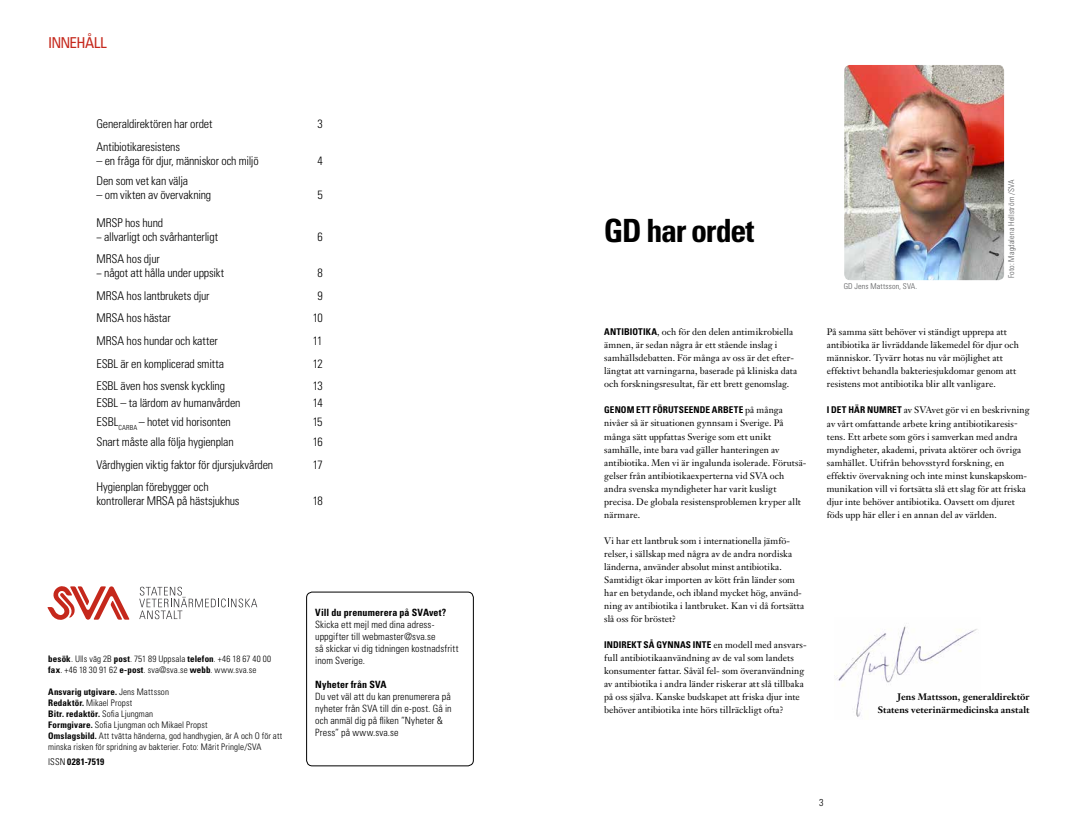
<style>
.page{position:relative;width:1078px;height:823px;background:#fff}
.page>*{position:absolute;margin:0;border:0;box-sizing:border-box;transform-origin:0 0}
.t1{font:700 condensed 32px "Univers LT Std";letter-spacing:-.04em;color:#000}
.t2{font:condensed 15px "Univers LT Std";letter-spacing:-.045em;color:#c5281c}
.t3{font:300 condensed 12px/14px "Univers LT Std";letter-spacing:-.015em;color:#000}
.t4{font:300 condensed 10px/12px "Univers LT Std";letter-spacing:.005em;color:#000}
.t5{font:700 condensed 10px "Univers LT Std";letter-spacing:.01em;color:#000}
.t6{font:9.3px/13px "Janson Text LT Std";letter-spacing:.005em;color:#000}
.t7{font:700 condensed 9.3px "Univers LT Std";letter-spacing:.01em;color:#000}
.t8{font:700 9.3px/13px "Janson Text LT Std";color:#000;text-align:right}
.t9{font:300 condensed 9px/11px "Univers LT Std";letter-spacing:.015em;color:#000}
.t10{font:300 condensed 8px "Univers LT Std";letter-spacing:.015em;color:#58595b}
.s1{font-weight:700}
.s2{font-weight:300}
.s3{font-family:"Univers LT Std";font-weight:700;font-stretch:condensed}
.s4{font-family:"Janson Text LT Std";font-weight:400;font-stretch:normal}
</style>
<div class="page">
<div style="left:306px;top:591px;width:167px;height:174px;border:1px solid #000;border-radius:6px"></div>
<svg style="left:139px;top:586px;width:118px;height:33px"></svg>
<svg style="left:47px;top:586px;width:82px;height:34px"></svg>
<img style="left:834px;top:626px;width:143px;height:91px">
<img style="left:844px;top:65px;width:159px;height:215px">
<h2 class="t2" style="left:48px;top:33px;width:60px">INNEHÅLL</h2>
<p class="t3" style="left:96px;top:117px;width:117px">Generaldirektören har ordet</p>
<p class="t3" style="left:317px;top:117px;width:7px">3</p>
<p class="t3" style="left:96px;top:139px;width:85px">Antibiotikaresistens</p>
<p class="t3" style="left:96px;top:154px;width:164px">– en fråga för djur, människor och miljö</p>
<p class="t3" style="left:317px;top:154px;width:7px">4</p>
<p class="t3" style="left:96px;top:173px;width:93px">Den som vet kan välja</p>
<p class="t3" style="left:96px;top:187px;width:116px">– om vikten av övervakning</p>
<p class="t3" style="left:317px;top:187px;width:7px">5</p>
<p class="t3" style="left:96px;top:215px;width:123px">MRSP hos hund<br>− allvarligt och svårhanterligt</p>
<p class="t3" style="left:317px;top:229px;width:7px">6</p>
<p class="t3" style="left:96px;top:252px;width:129px">MRSA hos djur<br>− något att hålla under uppsikt</p>
<p class="t3" style="left:317px;top:266px;width:7px">8</p>
<p class="t3" style="left:96px;top:288px;width:114px">MRSA hos lantbrukets djur</p>
<p class="t3" style="left:317px;top:288px;width:7px">9</p>
<p class="t3" style="left:96px;top:311px;width:76px">MRSA hos hästar</p>
<p class="t3" style="left:312px;top:311px;width:12px">10</p>
<p class="t3" style="left:96px;top:333px;width:123px">MRSA hos hundar och katter</p>
<p class="t3" style="left:312px;top:333px;width:11px">11</p>
<p class="t3" style="left:96px;top:356px;width:129px">ESBL är en komplicerad smitta</p>
<p class="t3" style="left:312px;top:356px;width:11px">12</p>
<p class="t3" style="left:96px;top:378px;width:130px">ESBL även hos svensk kyckling</p>
<p class="t3" style="left:312px;top:378px;width:12px">13</p>
<p class="t3" style="left:96px;top:395px;width:145px">ESBL – ta lärdom av humanvården</p>
<p class="t3" style="left:312px;top:395px;width:12px">14</p>
<p class="t3" style="left:96px;top:415px;width:136px">ESBL<sub>CARBA</sub> – hotet vid horisonten</p>
<p class="t3" style="left:312px;top:415px;width:11px">15</p>
<p class="t3" style="left:96px;top:434px;width:139px">Snart måste alla följa hygienplan</p>
<p class="t3" style="left:312px;top:434px;width:12px">16</p>
<p class="t3" style="left:96px;top:457px;width:178px">Vårdhygien viktig faktor för djursjukvården</p>
<p class="t3" style="left:312px;top:457px;width:12px">17</p>
<p class="t3" style="left:96px;top:479px;width:144px">Hygienplan förebygger och kontrollerar MRSA på hästsjukhus</p>
<p class="t3" style="left:312px;top:493px;width:11px">18</p>
<p class="t9" style="left:48px;top:653px;width:224px"><span class="s1">besök</span>. Ulls väg 2B <span class="s1">post</span>. 751 89 Uppsala <span class="s1">telefon</span>. +46 18 67 40 00 <span class="s1">fax</span>. +46 18 30 91 62 <span class="s1">e-post</span>. sva@sva.se <span class="s1">webb</span>. www.sva.se</p>
<p class="t9" style="left:48px;top:686px;width:236px"><span class="s1">Ansvarig utgivare.</span> Jens Mattsson<br><span class="s1">Redaktör.</span> Mikael Propst<br><span class="s1">Bitr. redaktör.</span> Sofia Ljungman<br><span class="s1">Formgivare.</span> Sofia Ljungman och Mikael Propst<br><span class="s1">Omslagsbild.</span> Att tvätta händerna, god handhygien, är A och O för att minska risken för spridning av bakterier. Foto: Märit Pringle/SVA</p>
<p class="t7" style="left:48px;top:755px;width:58px"><span class="s2">ISSN</span> 0281-7519</p>
<p class="t5" style="left:315px;top:606px;width:133px">Vill du prenumerera på SVAvet?</p>
<p class="t4" style="left:315px;top:618px;width:145px">Skicka ett mejl med dina adress&shy;uppgifter till webmaster@sva.se<br>så skickar vi dig tidningen kostnadsfritt inom Sverige.</p>
<p class="t5" style="left:315px;top:678px;width:73px">Nyheter från SVA</p>
<p class="t4" style="left:315px;top:690px;width:138px">Du vet väl att du kan prenumerera på nyheter från SVA till din e-post. Gå in och anmäl dig på fliken ”Nyheter &amp;<br>Press” på www.sva.se</p>
<h1 class="t1" style="left:604px;top:211px;width:152px">GD har ordet</h1>
<p class="t6" style="left:604px;top:325px;width:194px"><span class="s3">ANTIBIOTIKA</span>, och för den delen antimikrobiella ämnen, är sedan några år ett stående inslag i samhällsdebatten. För många av oss är det efter&shy;längtat att varningarna, baserade på kliniska data och forskningsresultat, får ett brett genomslag.</p>
<p class="t7" style="left:604px;top:404px;width:180px">GENOM ETT FÖRUTSEENDE ARBETE <span class="s4">på många</span></p>
<p class="t6" style="left:604px;top:416px;width:203px">nivåer så är situationen gynnsam i Sverige. På många sätt uppfattas Sverige som ett unikt samhälle, inte bara vad gäller hanteringen av antibiotika. Men vi är ingalunda isolerade. Förutsä&shy;gelser från antibiotikaexperterna vid SVA och andra svenska myndigheter har varit kusligt precisa. De globala resistensproblemen kryper allt närmare.</p>
<p class="t6" style="left:604px;top:533px;width:201px">Vi har ett lantbruk som i internationella jämfö&shy;relser, i sällskap med några av de andra nordiska länderna, använder absolut minst antibiotika.<br>Samtidigt ökar importen av kött från länder som har en betydande, och ibland mycket hög, använd&shy;ning av antibiotika i lantbruket. Kan vi då fortsätta slå oss för bröstet?</p>
<p class="t7" style="left:604px;top:638px;width:204px">INDIREKT SÅ GYNNAS INTE <span class="s4">en modell med ansvars-</span></p>
<p class="t6" style="left:604px;top:650px;width:201px">full antibiotikaanvändning av de val som landets konsumenter fattar. Såväl fel- som överanvändning av antibiotika i andra länder riskerar att slå tillbaka på oss själva. Kanske budskapet att friska djur inte behöver antibiotika inte hörs tillräckligt ofta?</p>
<p class="t10" style="left:843px;top:281px;width:75px">GD Jens Mattsson, SVA.</p>
<p class="t10" style="left:1006px;top:278px;width:100px;rotate:-90deg">Foto: Magdalena Hellström /SVA</p>
<p class="t6" style="left:826px;top:325px;width:193px">På samma sätt behöver vi ständigt upprepa att antibiotika är livräddande läkemedel för djur och människor. Tyvärr hotas nu vår möjlighet att effektivt behandla bakteriesjukdomar genom att resistens mot antibiotika blir allt vanligare.</p>
<p class="t6" style="left:826px;top:403px;width:204px"><span class="s3">I DET HÄR NUMRET</span> av SVAvet gör vi en beskrivning av vårt omfattande arbete kring antibiotikaresis&shy;tens. Ett arbete som görs i samverkan med andra myndigheter, akademi, privata aktörer och övriga samhället. Utifrån behovsstyrd forskning, en effektiv övervakning och inte minst kunskapskom&shy;munikation vill vi fortsätta slå ett slag för att friska djur inte behöver antibiotika. Oavsett om djuret föds upp här eller i en annan del av världen.</p>
<p class="t8" style="left:877px;top:689px;width:153px">Jens Mattsson, generaldirektör<br>Statens veterinärmedicinska anstalt</p>
<p class="t4" style="left:819px;top:796px;width:6px">3</p>
</div>
